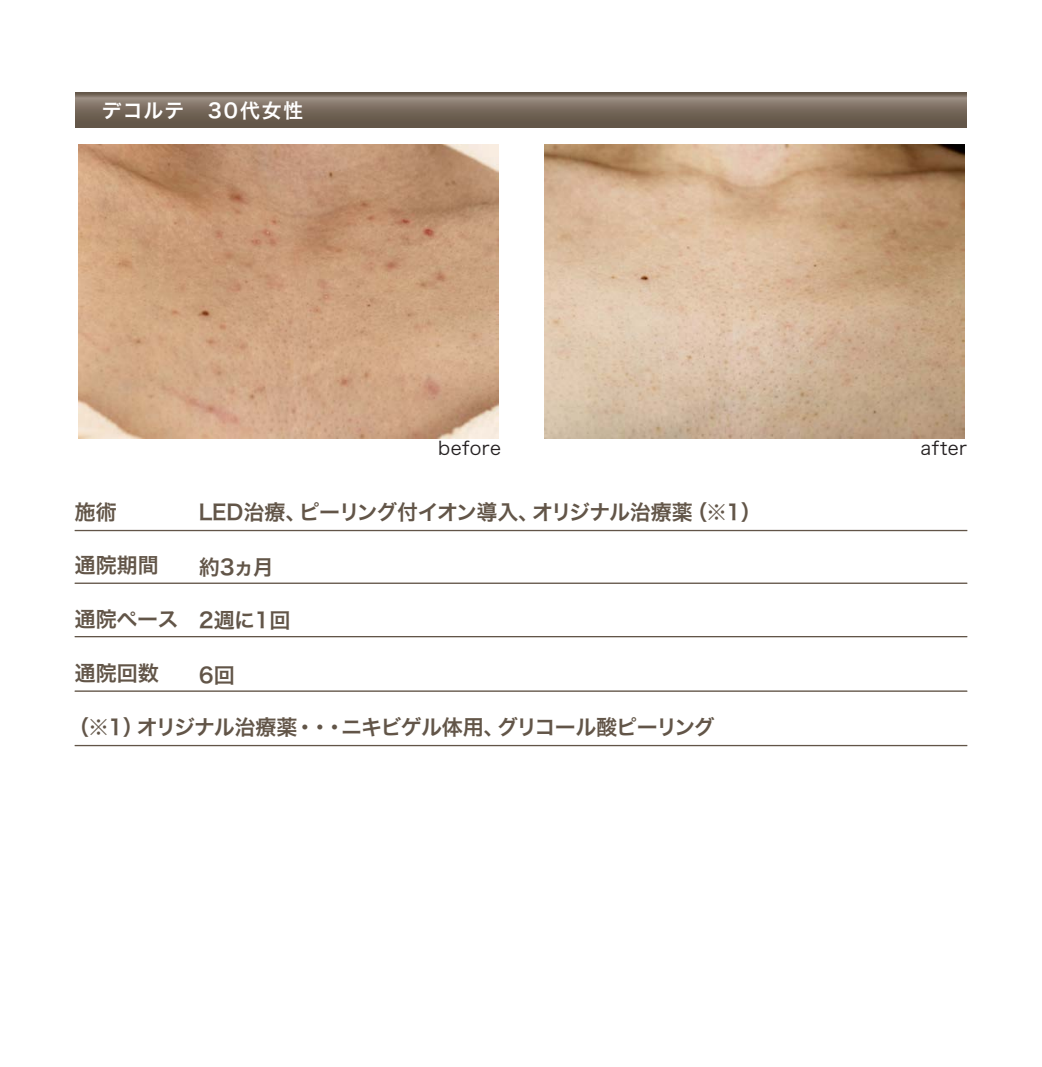
<style>
.page{position:relative;width:1042px;height:1067px;background:#fff}
.page>*{position:absolute;margin:0;border:0;box-sizing:border-box;transform-origin:0 0}
.t1{font:21px "Hira Kaku Pro W6";letter-spacing:-.02em;color:#625548}
.t2{font:21px "Hira Kaku Pro W6";letter-spacing:-.045em;color:#625548}
.t3{font:19.78px "Hira Kaku Pro W6";letter-spacing:.09em;color:#fff}
.t4{font:18.55px "Hira Kaku Pro W3";letter-spacing:.025em;color:#231f20}
</style>
<div class="page">
<img style="left:545px;top:145px;width:419px;height:294px">
<img style="left:79px;top:145px;width:419px;height:294px">
<svg style="left:75px;top:92px;width:892px;height:36px;background:#76695c"></svg>
<hr style="left:75px;top:530px;width:892px;height:1px;background:#625548">
<hr style="left:75px;top:582px;width:892px;height:2px;background:#625548">
<hr style="left:75px;top:636px;width:892px;height:1px;background:#625548">
<hr style="left:75px;top:690px;width:892px;height:1px;background:#625548">
<hr style="left:75px;top:745px;width:892px;height:1px;background:#625548">
<p class="t3" style="left:102px;top:92px;width:203px">デコルテ　30代女性</p>
<p class="t4" style="left:438px;top:432px;width:64px">before</p>
<p class="t4" style="left:920px;top:432px;width:48px">after</p>
<p class="t1" style="left:75px;top:493px;width:43px">施術</p>
<p class="t1" style="left:199px;top:493px;width:565px">LED治療、ピーリング付イオン導入、オリジナル治療薬（※1）</p>
<p class="t1" style="left:75px;top:546px;width:85px">通院期間</p>
<p class="t1" style="left:199px;top:548px;width:76px">約3ヵ月</p>
<p class="t1" style="left:75px;top:600px;width:217px">通院ペース 2週に1回</p>
<p class="t1" style="left:75px;top:654px;width:85px">通院回数</p>
<p class="t1" style="left:199px;top:656px;width:37px">6回</p>
<p class="t2" style="left:68px;top:708px;width:648px">（※1）オリジナル治療薬・・・ニキビゲル体用、グリコール酸ピーリング</p>
</div>
